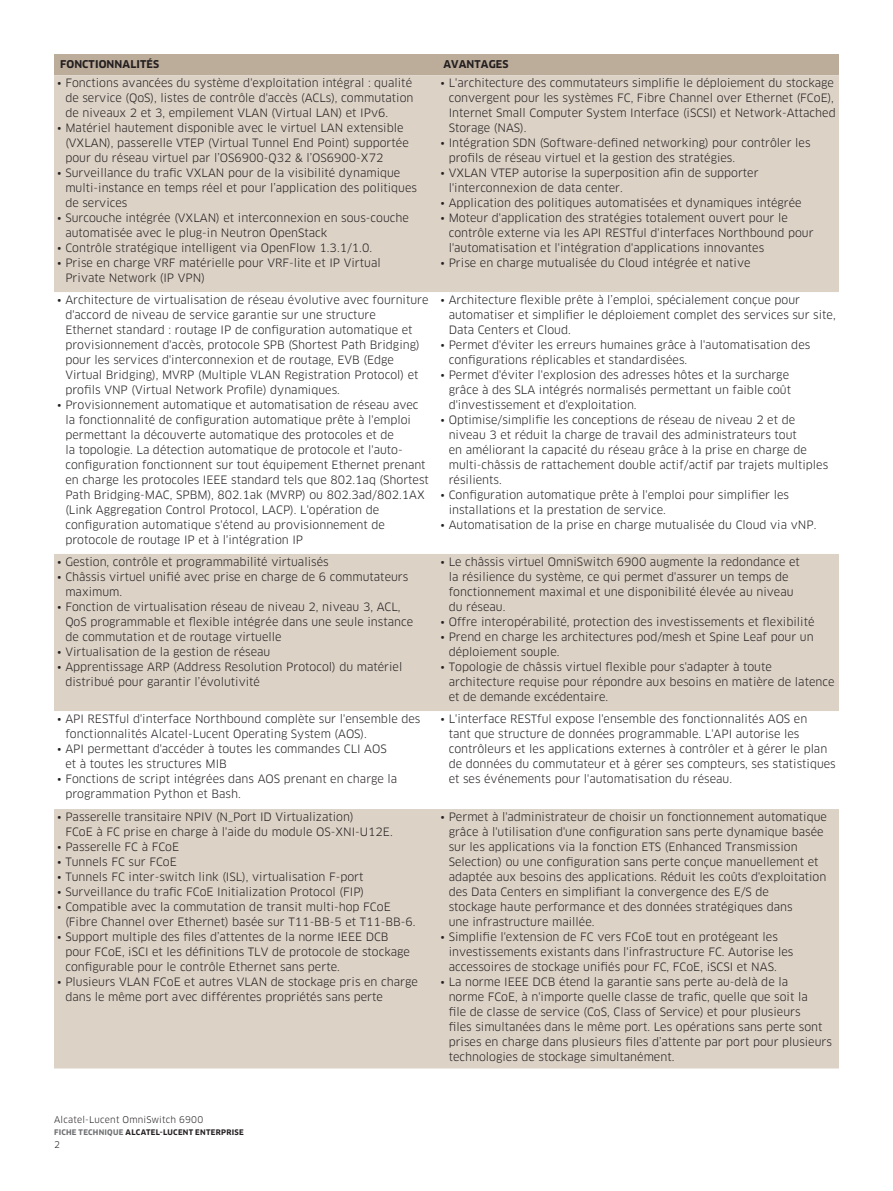
<style>
.page{position:relative;width:893px;height:1191px;background:#fff}
.page>*{position:absolute;margin:0;border:0;box-sizing:border-box;transform-origin:0 0}
.Table_text{font:11.25px/15px "Clan OT";color:#231f20}
.Table_head{font:700 10.5px "Clan OT";letter-spacing:.01em;color:#231f20}
.Footer_-_title___pag{font:9px "Clan OT";letter-spacing:.02em;color:#231f20}
.t1{font:700 7.5px "Clan OT";letter-spacing:.03em;color:#231f20}
.s1{color:#6c6d70}
</style>
<div class="page">
<div style="left:54px;top:54px;width:785px;height:21px;background:#bcac9a"></div>
<div style="left:54px;top:75px;width:785px;height:993px;background:#dcd2c6"></div>
<svg style="left:54px;top:292px;width:785px;height:517px"></svg>
<p class="Table_head" style="left:60px;top:58px;width:101px">FONCTIONNALITÉS</p>
<p class="Table_head" style="left:443px;top:58px;width:67px">AVANTAGES</p>
<p class="Table_text" style="left:65px;top:76px;width:350px;text-indent:-8px">• Fonctions avancées du système d'exploitation intégral : qualité de service (QoS), listes de contrôle d'accès (ACLs), commutation de niveaux 2 et 3, empilement VLAN (Virtual LAN) et IPv6.</p>
<p class="Table_text" style="left:65px;top:121px;width:345px;text-indent:-8px">• Matériel hautement disponible avec le virtuel LAN extensible (VXLAN), passerelle VTEP (Virtual Tunnel End Point) supportée pour du réseau virtuel par l’OS6900-Q32 &amp; l’OS6900-X72</p>
<p class="Table_text" style="left:65px;top:166px;width:353px;text-indent:-8px">• Surveillance du trafic VXLAN pour de la visibilité dynamique multi-instance en temps réel et pour l’application des politiques de services</p>
<p class="Table_text" style="left:65px;top:211px;width:345px;text-indent:-8px">• Surcouche intégrée (VXLAN) et interconnexion en sous-couche automatisée avec le plug-in Neutron OpenStack</p>
<p class="Table_text" style="left:57px;top:241px;width:316px">• Contrôle stratégique intelligent via OpenFlow 1.3.1/1.0.</p>
<p class="Table_text" style="left:65px;top:256px;width:317px;text-indent:-8px">• Prise en charge VRF matérielle pour VRF-lite et IP Virtual<br>Private Network (IP VPN)</p>
<p class="Table_text" style="left:449px;top:76px;width:388px;text-indent:-8px">• L'architecture des commutateurs simplifie le déploiement du stockage convergent pour les systèmes FC, Fibre Channel over Ethernet (FCoE), Internet Small Computer System Interface (iSCSI) et Network-Attached Storage (NAS).</p>
<p class="Table_text" style="left:449px;top:136px;width:363px;text-indent:-8px">• Intégration SDN (Software-defined networking) pour contrôler les profils de réseau virtuel et la gestion des stratégies.</p>
<p class="Table_text" style="left:449px;top:166px;width:311px;text-indent:-8px">• VXLAN VTEP autorise la superposition afin de supporter l'interconnexion de data center.</p>
<p class="Table_text" style="left:441px;top:196px;width:363px">• Application des politiques automatisées et dynamiques intégrée</p>
<p class="Table_text" style="left:449px;top:211px;width:366px;text-indent:-8px">• Moteur d'application des stratégies totalement ouvert pour le contrôle externe via les API RESTful d'interfaces Northbound pour l'automatisation et l'intégration d'applications innovantes</p>
<p class="Table_text" style="left:441px;top:256px;width:312px">• Prise en charge mutualisée du Cloud intégrée et native</p>
<p class="Table_text" style="left:65px;top:293px;width:365px;text-indent:-8px">• Architecture de virtualisation de réseau évolutive avec fourniture d'accord de niveau de service garantie sur une structure<br>Ethernet standard : routage IP de configuration automatique et provisionnement d'accès, protocole SPB (Shortest Path Bridging) pour les services d'interconnexion et de routage, EVB (Edge Virtual Bridging), MVRP (Multiple VLAN Registration Protocol) et profils VNP (Virtual Network Profile) dynamiques.</p>
<p class="Table_text" style="left:65px;top:398px;width:365px;text-indent:-8px">• Provisionnement automatique et automatisation de réseau avec la fonctionnalité de configuration automatique prête à l'emploi permettant la découverte automatique des protocoles et de<br>la topologie. La détection automatique de protocole et l'auto&shy;configuration fonctionnent sur tout équipement Ethernet prenant en charge les protocoles IEEE standard tels que 802.1aq (Shortest Path Bridging-MAC, SPBM), 802.1ak (MVRP) ou 802.3ad/802.1AX (Link Aggregation Control Protocol, LACP). L'opération de configuration automatique s'étend au provisionnement de protocole de routage IP et à l'intégration IP</p>
<p class="Table_text" style="left:57px;top:554px;width:273px">• Gestion, contrôle et programmabilité virtualisés</p>
<p class="Table_text" style="left:65px;top:569px;width:344px;text-indent:-8px">• Châssis virtuel unifié avec prise en charge de 6 commutateurs maximum.</p>
<p class="Table_text" style="left:65px;top:599px;width:349px;text-indent:-8px">• Fonction de virtualisation réseau de niveau 2, niveau 3, ACL,<br>QoS programmable et flexible intégrée dans une seule instance de commutation et de routage virtuelle</p>
<p class="Table_text" style="left:57px;top:644px;width:215px">• Virtualisation de la gestion de réseau</p>
<p class="Table_text" style="left:65px;top:659px;width:339px;text-indent:-8px">• Apprentissage ARP (Address Resolution Protocol) du matériel distribué pour garantir l’évolutivité</p>
<p class="Table_text" style="left:65px;top:711px;width:356px;text-indent:-8px">• API RESTful d'interface Northbound complète sur l'ensemble des fonctionnalités Alcatel-Lucent Operating System (AOS).</p>
<p class="Table_text" style="left:65px;top:741px;width:323px;text-indent:-8px">• API permettant d'accéder à toutes les commandes CLI AOS et à toutes les structures MIB</p>
<p class="Table_text" style="left:65px;top:771px;width:333px;text-indent:-8px">• Fonctions de script intégrées dans AOS prenant en charge la programmation Python et Bash.</p>
<p class="Table_text" style="left:65px;top:809px;width:329px;text-indent:-8px">• Passerelle transitaire NPIV (N_Port ID Virtualization)<br>FCoE à FC prise en charge à l'aide du module OS-XNI-U12E.</p>
<p class="Table_text" style="left:57px;top:839px;width:123px">• Passerelle FC à FCoE</p>
<p class="Table_text" style="left:57px;top:854px;width:121px">• Tunnels FC sur FCoE</p>
<p class="Table_text" style="left:57px;top:869px;width:308px">• Tunnels FC inter-switch link (ISL), virtualisation F-port</p>
<p class="Table_text" style="left:57px;top:884px;width:308px">• Surveillance du trafic FCoE Initialization Protocol (FIP)</p>
<p class="Table_text" style="left:65px;top:899px;width:352px;text-indent:-8px">• Compatible avec la commutation de transit multi-hop FCoE (Fibre Channel over Ethernet) basée sur T11-BB-5 et T11-BB-6.</p>
<p class="Table_text" style="left:65px;top:929px;width:346px;text-indent:-8px">• Support multiple des files d’attentes de la norme IEEE DCB pour FCoE, iSCI et les définitions TLV de protocole de stockage configurable pour le contrôle Ethernet sans perte.</p>
<p class="Table_text" style="left:65px;top:974px;width:354px;text-indent:-8px">• Plusieurs VLAN FCoE et autres VLAN de stockage pris en charge dans le même port avec différentes propriétés sans perte</p>
<p class="Table_text" style="left:449px;top:293px;width:389px;text-indent:-8px">• Architecture flexible prête à l’emploi, spécialement conçue pour automatiser et simplifier le déploiement complet des services sur site,<br>Data Centers et Cloud.</p>
<p class="Table_text" style="left:449px;top:338px;width:363px;text-indent:-8px">• Permet d'éviter les erreurs humaines grâce à l'automatisation des configurations réplicables et standardisées.</p>
<p class="Table_text" style="left:449px;top:368px;width:344px;text-indent:-8px">• Permet d'éviter l'explosion des adresses hôtes et la surcharge grâce à des SLA intégrés normalisés permettant un faible coût d'investissement et d'exploitation.</p>
<p class="Table_text" style="left:449px;top:413px;width:381px;text-indent:-8px">• Optimise/simplifie les conceptions de réseau de niveau 2 et de niveau 3 et réduit la charge de travail des administrateurs tout<br>en améliorant la capacité du réseau grâce à la prise en charge de multi-châssis de rattachement double actif/actif par trajets multiples résilients.</p>
<p class="Table_text" style="left:449px;top:488px;width:342px;text-indent:-8px">• Configuration automatique prête à l'emploi pour simplifier les installations et la prestation de service.</p>
<p class="Table_text" style="left:441px;top:518px;width:377px">• Automatisation de la prise en charge mutualisée du Cloud via vNP.</p>
<p class="Table_text" style="left:449px;top:554px;width:353px;text-indent:-8px">• Le châssis virtuel OmniSwitch 6900 augmente la redondance et la résilience du système, ce qui permet d'assurer un temps de fonctionnement maximal et une disponibilité élevée au niveau du réseau.</p>
<p class="Table_text" style="left:441px;top:614px;width:375px">• Offre interopérabilité, protection des investissements et flexibilité</p>
<p class="Table_text" style="left:449px;top:629px;width:366px;text-indent:-8px">• Prend en charge les architectures pod/mesh et Spine Leaf pour un déploiement souple.</p>
<p class="Table_text" style="left:449px;top:659px;width:387px;text-indent:-8px">• Topologie de châssis virtuel flexible pour s'adapter à toute architecture requise pour répondre aux besoins en matière de latence et de demande excédentaire.</p>
<p class="Table_text" style="left:449px;top:711px;width:389px;text-indent:-8px">• L'interface RESTful expose l'ensemble des fonctionnalités AOS en<br>tant que structure de données programmable. L'API autorise les contrôleurs et les applications externes à contrôler et à gérer le plan de données du commutateur et à gérer ses compteurs, ses statistiques et ses événements pour l'automatisation du réseau.</p>
<p class="Table_text" style="left:449px;top:809px;width:380px;text-indent:-8px">• Permet à l'administrateur de choisir un fonctionnement automatique grâce à l'utilisation d'une configuration sans perte dynamique basée sur les applications via la fonction ETS (Enhanced Transmission Selection) ou une configuration sans perte conçue manuellement et adaptée aux besoins des applications. Réduit les coûts d'exploitation des Data Centers en simplifiant la convergence des E/S de<br>stockage haute performance et des données stratégiques dans<br>une infrastructure maillée.</p>
<p class="Table_text" style="left:449px;top:929px;width:346px;text-indent:-8px">• Simplifie l'extension de FC vers FCoE tout en protégeant les investissements existants dans l'infrastructure FC. Autorise les accessoires de stockage unifiés pour FC, FCoE, iSCSI et NAS.</p>
<p class="Table_text" style="left:449px;top:974px;width:385px;text-indent:-8px">• La norme IEEE DCB étend la garantie sans perte au-delà de la<br>norme FCoE, à n'importe quelle classe de trafic, quelle que soit la<br>file de classe de service (CoS, Class of Service) et pour plusieurs<br>files simultanées dans le même port. Les opérations sans perte sont prises en charge dans plusieurs files d’attente par port pour plusieurs technologies de stockage simultanément.</p>
<p class="Footer_-_title___pag" style="left:54px;top:1114px;width:151px">Alcatel-Lucent OmniSwitch 6900</p>
<p class="t1" style="left:54px;top:1127px;width:191px"><span class="s1">FICHE TECHNIQUE</span> ALCATEL-LUCENT ENTERPRISE</p>
<p class="Footer_-_title___pag" style="left:54px;top:1139px;width:7px">2</p>
</div>
